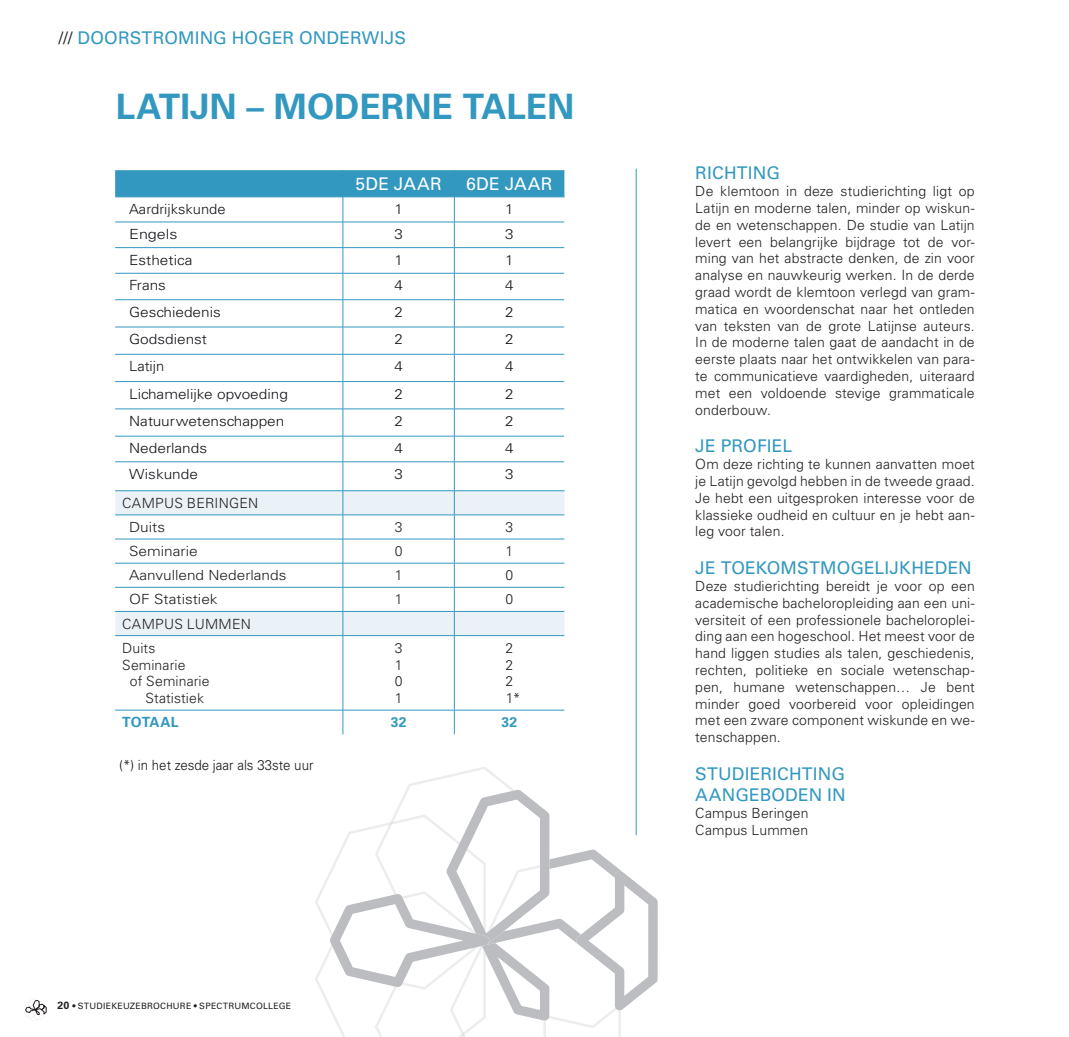
<style>
.page{position:relative;width:1069px;height:1037px;background:#fff}
.page>*{position:absolute;margin:0;border:0;box-sizing:border-box;transform-origin:0 0}
.t1{font:700 35px "Univers LT Std";color:#3398c0}
.t2{font:17.5px/21px "Univers LT Std";letter-spacing:.005em;color:#3398c0}
.t3{font:17.5px "Univers LT Std";letter-spacing:.02em;color:#fff}
.t4{font:300 14px/16.8px "Univers LT Std";letter-spacing:.01em;color:#231f20}
.t5{font:300 14px "Univers LT Std";color:#171419;scale:1.1 1}
.t6{font:300 14px "Univers LT Std";letter-spacing:.01em;color:#231f20;scale:1.1 1}
.t7{font:300 14px "Univers LT Std";color:#171419;scale:.95 1}
.t8{font:300 14px "Univers LT Std";color:#171419;scale:1.09 1}
.t9{font:300 14px "Univers LT Std";color:#171419;scale:1.05 1}
.t10{font:700 14px "Univers LT Std";letter-spacing:.015em;color:#3398c0}
.t11{font:300 14px "Univers LT Std";color:#171419;scale:1.15 1}
.t12{font:8.75px "Univers LT Std";letter-spacing:.03em;color:#231f20}
.s1{color:#231f20}
.s2{font-weight:700;font-size:10.5px}
</style>
<div class="page">
<svg style="left:24px;top:999px;width:23px;height:22px"></svg>
<hr style="left:115px;top:710px;width:228px;height:1px;background:#3398c0">
<hr style="left:343px;top:710px;width:111px;height:1px;background:#3398c0">
<hr style="left:454px;top:710px;width:110px;height:1px;background:#3398c0">
<svg style="left:342px;top:710px;width:1px;height:24px"></svg>
<svg style="left:454px;top:710px;width:1px;height:24px"></svg>
<svg style="left:115px;top:170px;width:449px;height:465px"></svg>
<hr style="left:115px;top:490px;width:228px;height:1px;background:#3398c0">
<hr style="left:115px;top:514px;width:228px;height:1px;background:#3398c0">
<hr style="left:115px;top:539px;width:228px;height:1px;background:#3398c0">
<hr style="left:115px;top:563px;width:228px;height:1px;background:#3398c0">
<hr style="left:115px;top:587px;width:228px;height:1px;background:#3398c0">
<hr style="left:115px;top:611px;width:228px;height:1px;background:#3398c0">
<hr style="left:115px;top:635px;width:228px;height:1px;background:#3398c0">
<hr style="left:343px;top:490px;width:111px;height:1px;background:#3398c0">
<hr style="left:454px;top:490px;width:110px;height:1px;background:#3398c0">
<hr style="left:343px;top:514px;width:111px;height:1px;background:#3398c0">
<hr style="left:454px;top:514px;width:110px;height:1px;background:#3398c0">
<hr style="left:343px;top:539px;width:111px;height:1px;background:#3398c0">
<hr style="left:454px;top:539px;width:110px;height:1px;background:#3398c0">
<hr style="left:343px;top:563px;width:111px;height:1px;background:#3398c0">
<hr style="left:454px;top:563px;width:110px;height:1px;background:#3398c0">
<hr style="left:343px;top:587px;width:111px;height:1px;background:#3398c0">
<hr style="left:454px;top:587px;width:110px;height:1px;background:#3398c0">
<hr style="left:343px;top:611px;width:111px;height:1px;background:#3398c0">
<hr style="left:454px;top:611px;width:110px;height:1px;background:#3398c0">
<hr style="left:343px;top:635px;width:111px;height:1px;background:#3398c0">
<hr style="left:342px;top:636px;width:1px;height:74px;background:#3398c0">
<hr style="left:454px;top:635px;width:110px;height:1px;background:#3398c0">
<hr style="left:454px;top:636px;width:1px;height:74px;background:#3398c0">
<hr style="left:635px;top:169px;width:1px;height:666px;background:#3398c0">
<svg style="left:315px;top:766px;width:342px;height:271px"></svg>
<p class="t2" style="left:58px;top:27px;width:349px"><span class="s1">///</span> DOORSTROMING HOGER ONDERWIJS</p>
<h1 class="t1" style="left:116px;top:86px;width:460px">LATIJN – MODERNE TALEN</h1>
<p class="t3" style="left:355px;top:173px;width:88px">5DE JAAR</p>
<p class="t3" style="left:466px;top:173px;width:88px">6DE JAAR</p>
<p class="t9" style="left:129px;top:201px;width:93px">Aardrijkskunde</p>
<p class="t8" style="left:394px;top:201px;width:9px">1</p>
<p class="t8" style="left:505px;top:201px;width:9px">1</p>
<p class="t11" style="left:129px;top:226px;width:44px">Engels</p>
<p class="t8" style="left:394px;top:226px;width:9px">3</p>
<p class="t8" style="left:505px;top:226px;width:9px">3</p>
<p class="t5" style="left:129px;top:251px;width:59px">Esthetica</p>
<p class="t8" style="left:394px;top:251px;width:9px">1</p>
<p class="t8" style="left:505px;top:251px;width:9px">1</p>
<p class="t5" style="left:129px;top:277px;width:35px">Frans</p>
<p class="t8" style="left:394px;top:277px;width:9px">4</p>
<p class="t8" style="left:505px;top:277px;width:9px">4</p>
<p class="t5" style="left:129px;top:303px;width:85px">Geschiedenis</p>
<p class="t8" style="left:394px;top:303px;width:9px">2</p>
<p class="t8" style="left:505px;top:303px;width:9px">2</p>
<p class="t5" style="left:129px;top:331px;width:72px">Godsdienst</p>
<p class="t8" style="left:394px;top:331px;width:9px">2</p>
<p class="t8" style="left:505px;top:331px;width:9px">2</p>
<p class="t9" style="left:129px;top:358px;width:35px">Latijn</p>
<p class="t8" style="left:394px;top:358px;width:9px">4</p>
<p class="t8" style="left:505px;top:358px;width:9px">4</p>
<p class="t5" style="left:129px;top:385px;width:146px">Lichamelijke opvoeding</p>
<p class="t8" style="left:394px;top:385px;width:9px">2</p>
<p class="t8" style="left:505px;top:385px;width:9px">2</p>
<p class="t5" style="left:129px;top:413px;width:143px">Natuurwetenschappen</p>
<p class="t8" style="left:394px;top:413px;width:9px">2</p>
<p class="t8" style="left:505px;top:413px;width:9px">2</p>
<p class="t5" style="left:129px;top:440px;width:72px">Nederlands</p>
<p class="t8" style="left:394px;top:440px;width:9px">4</p>
<p class="t8" style="left:505px;top:440px;width:9px">4</p>
<p class="t5" style="left:129px;top:465px;width:64px">Wiskunde</p>
<p class="t8" style="left:394px;top:465px;width:9px">3</p>
<p class="t8" style="left:505px;top:465px;width:9px">3</p>
<p class="t4" style="left:129px;top:491px;width:131px;line-height:24.2px;text-indent:-7px">CAMPUS BERINGEN<br>Duits</p>
<p class="t4" style="left:394px;top:519px;width:9px">3</p>
<p class="t4" style="left:505px;top:519px;width:9px">3</p>
<p class="t6" style="left:129px;top:543px;width:64px">Seminarie</p>
<p class="t4" style="left:394px;top:543px;width:9px">0</p>
<p class="t4" style="left:505px;top:543px;width:9px">1</p>
<p class="t6" style="left:129px;top:567px;width:144px">Aanvullend Nederlands</p>
<p class="t4" style="left:394px;top:567px;width:9px">1</p>
<p class="t4" style="left:505px;top:567px;width:9px">0</p>
<p class="t6" style="left:129px;top:591px;width:82px">OF Statistiek</p>
<p class="t4" style="left:394px;top:591px;width:9px">1</p>
<p class="t4" style="left:505px;top:591px;width:9px">0</p>
<p class="t4" style="left:122px;top:611px;width:130px;line-height:24.2px">CAMPUS LUMMEN<br>Duits</p>
<p class="t4" style="left:122px;top:656px;width:65px">Seminarie</p>
<p class="t4" style="left:130px;top:673px;width:81px">of Seminarie</p>
<p class="t4" style="left:145px;top:690px;width:60px">Statistiek</p>
<p class="t4" style="left:394px;top:639px;width:9px;text-align:justify">3<br>1<br>0<br>1</p>
<p class="t4" style="left:505px;top:639px;width:17px">2<br>2<br>2<br>1*</p>
<p class="t10" style="left:122px;top:714px;width:58px">TOTAAL</p>
<p class="t10" style="left:390px;top:714px;width:17px">32</p>
<p class="t10" style="left:501px;top:714px;width:17px">32</p>
<p class="t7" style="left:119px;top:756px;width:206px">(*) in het zesde jaar als 33ste uur</p>
<p class="t12" style="left:57px;top:1001px;width:235px"><span class="s2">20</span> • STUDIEKEUZEBROCHURE • SPECTRUMCOLLEGE</p>
<p class="t2" style="left:695px;top:163px;width:86px">RICHTING</p>
<p class="t4" style="left:695px;top:183px;width:281px;text-align:justify">De klemtoon in deze studierichting ligt op Latijn en moderne talen, minder op wiskun&shy;de en wetenschappen. De studie van Latijn levert een belangrijke bijdrage tot de vor&shy;ming van het abstracte denken, de zin voor analyse en nauwkeurig werken. In de derde graad wordt de klemtoon verlegd van gram&shy;matica en woordenschat naar het ontleden van teksten van de grote Latijnse auteurs.<br>In de moderne talen gaat de aandacht in de eerste plaats naar het ontwikkelen van para&shy;te communicatieve vaardigheden, uiteraard met een voldoende stevige grammaticale onderbouw.</p>
<p class="t2" style="left:695px;top:436px;width:98px">JE PROFIEL</p>
<p class="t4" style="left:695px;top:456px;width:281px;text-align:justify">Om deze richting te kunnen aanvatten moet je Latijn gevolgd hebben in de tweede graad.<br>Je hebt een uitgesproken interesse voor de klassieke oudheid en cultuur en je hebt aan&shy;leg voor talen.</p>
<p class="t2" style="left:695px;top:557px;width:278px">JE TOEKOMSTMOGELIJKHEDEN</p>
<p class="t4" style="left:695px;top:578px;width:281px;text-align:justify">Deze studierichting bereidt je voor op een academische bacheloropleiding aan een uni&shy;versiteit of een professionele bacheloroplei&shy;ding aan een hogeschool. Het meest voor de hand liggen studies als talen, geschiedenis, rechten, politieke en sociale wetenschap&shy;pen, humane wetenschappen… Je bent minder goed voorbereid voor opleidingen met een zware component wiskunde en we&shy;tenschappen.</p>
<p class="t2" style="left:695px;top:763px;width:152px">STUDIERICHTING<br>AANGEBODEN IN</p>
<p class="t4" style="left:695px;top:804px;width:115px">Campus Beringen<br>Campus Lummen</p>
</div>
